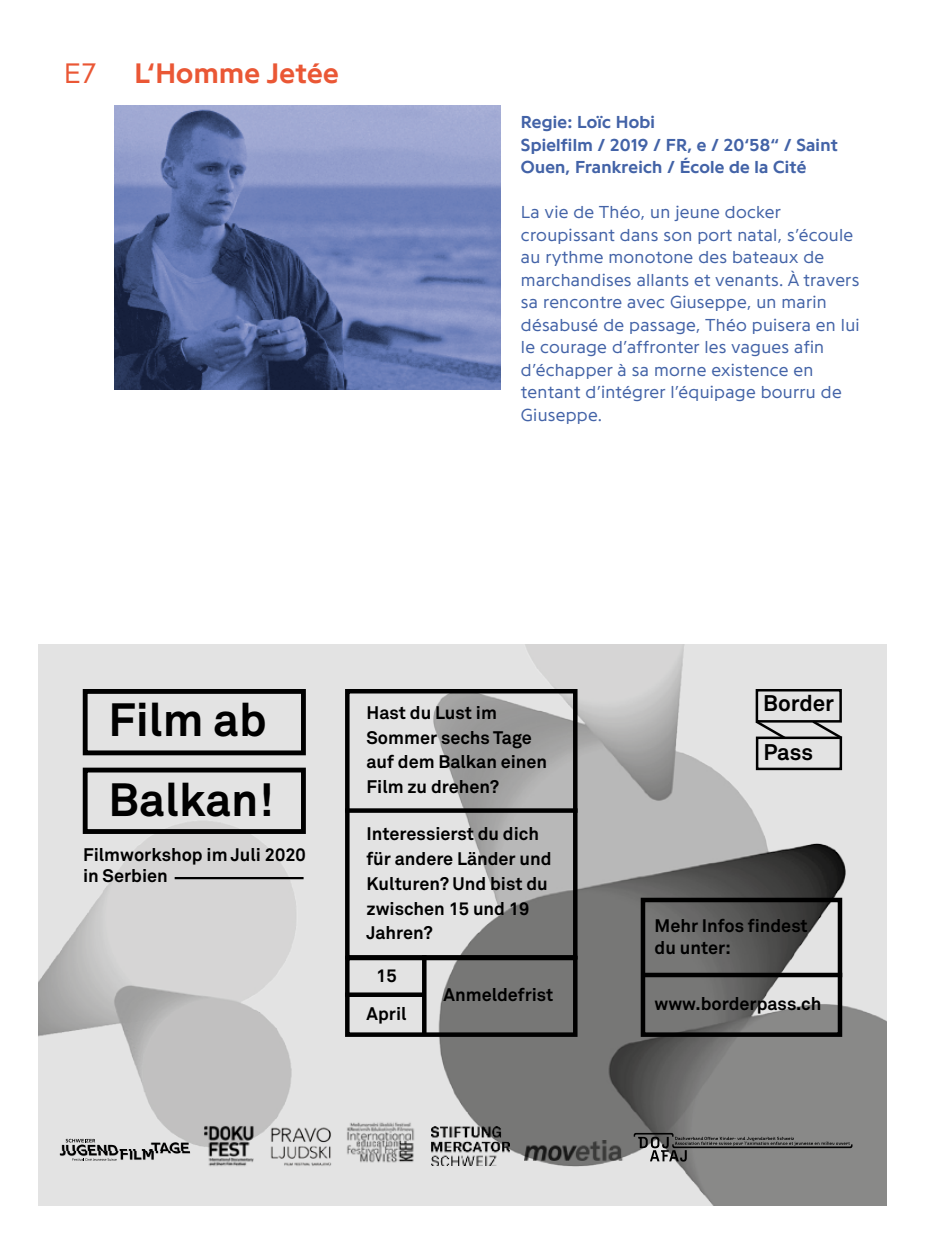
<style>
.page{position:relative;width:925px;height:1244px;background:#fff}
.page>*{position:absolute;margin:0;border:0;box-sizing:border-box;transform-origin:0 0}
.t1{font:700 46.12px/79.6px "Akkurat";color:#000}
.t2{font:700 29.25px "Programme";letter-spacing:.015em;color:#ea5735}
.t3{font:300 29.25px "Programme";color:#ea5735}
.t4{font:700 22.28px "Akkurat";color:#000}
.t5{font:300 18px/22.5px "Programme";letter-spacing:.015em;color:#4363a7}
.t6{font:700 18px/24.8px "Akkurat";color:#000}
.t7{font:700 18px/22.5px "Programme";letter-spacing:.015em;color:#4363a7}
</style>
<div class="page">
<img style="left:115px;top:106px;width:386px;height:283px">
<div style="left:38px;top:644px;width:849px;height:561px;background:#e3e3e3"></div>
<img style="left:431px;top:644px;width:456px;height:561px">
<img style="left:38px;top:806px;width:266px;height:347px">
<svg style="left:638px;top:895px;width:206px;height:144px"></svg>
<svg style="left:345px;top:687px;width:235px;height:266px"></svg>
<hr style="left:643px;top:973px;width:199px;height:4px;background:#000">
<div style="left:345px;top:808px;width:232px;height:5px;background:#000"></div>
<svg style="left:345px;top:953px;width:235px;height:86px"></svg>
<hr style="left:422px;top:955px;width:4px;height:80px;background:#000">
<div style="left:345px;top:992px;width:80px;height:5px;background:#000"></div>
<img style="left:198px;top:1121px;width:62px;height:45px">
<svg style="left:59px;top:1139px;width:131px;height:22px"></svg>
<img style="left:524px;top:1140px;width:102px;height:21px">
<img style="left:268px;top:1114px;width:64px;height:52px">
<img style="left:432px;top:1126px;width:78px;height:39px">
<img style="left:347px;top:1122px;width:68px;height:41px">
<div style="left:83px;top:689px;width:223px;height:66px;border:5px solid #000"></div>
<div style="left:83px;top:767px;width:223px;height:67px;border:5px solid #000"></div>
<hr style="left:175px;top:877px;width:129px;height:2px;background:#000">
<div style="left:756px;top:689px;width:86px;height:33px;border:2px solid #000"></div>
<div style="left:756px;top:736px;width:86px;height:34px;border:2px solid #000"></div>
<svg style="left:753px;top:718px;width:35px;height:23px"></svg>
<svg style="left:810px;top:718px;width:35px;height:23px"></svg>
<svg style="left:634px;top:1133px;width:218px;height:28px"></svg>
<h2 class="t3" style="left:64px;top:55px;width:34px">E7</h2>
<h2 class="t2" style="left:135px;top:55px;width:205px">L‘Homme Jetée</h2>
<p class="t7" style="left:521px;top:110px;width:318px">Regie: Loïc Hobi<br>Spielfilm / 2019 / FR, e / 20‘58“ / Saint<br>Ouen, Frankreich / École de la Cité</p>
<p class="t5" style="left:521px;top:200px;width:340px">La vie de Théo, un jeune docker croupissant dans son port natal, s’écoule au rythme monotone des bateaux de marchandises allants et venants. À travers sa rencontre avec Giuseppe, un marin désabusé de passage, Théo puisera en lui le courage d’affronter les vagues afin d’échapper à sa morne existence en tentant d’intégrer l’équipage bourru de Giuseppe.</p>
<h1 class="t1" style="left:109px;top:680px;width:167px">Film ab<br>Balkan!</h1>
<p class="t6" style="left:83px;top:843px;width:224px;line-height:21.6px">Filmworkshop im Juli 2020 in Serbien</p>
<p class="t6" style="left:367px;top:700px;width:182px">Hast du Lust im<br>Sommer sechs Tage auf dem Balkan einen<br>Film zu drehen?</p>
<p class="t6" style="left:367px;top:822px;width:186px">Interessierst du dich für andere Länder und<br>Kulturen? Und bist du zwischen 15 und 19<br>Jahren?</p>
<p class="t6" style="left:366px;top:957px;width:42px;line-height:38.2px;text-align:center">15<br>April</p>
<p class="t6" style="left:444px;top:982px;width:111px">Anmeldefrist</p>
<p class="t4" style="left:763px;top:689px;width:72px">Border</p>
<p class="t4" style="left:763px;top:738px;width:51px">Pass</p>
<p class="t6" style="left:654px;top:914px;width:155px;line-height:22.5px">Mehr Infos findest du unter:</p>
<p class="t6" style="left:654px;top:991px;width:168px">www.borderpass.ch</p>
</div>
